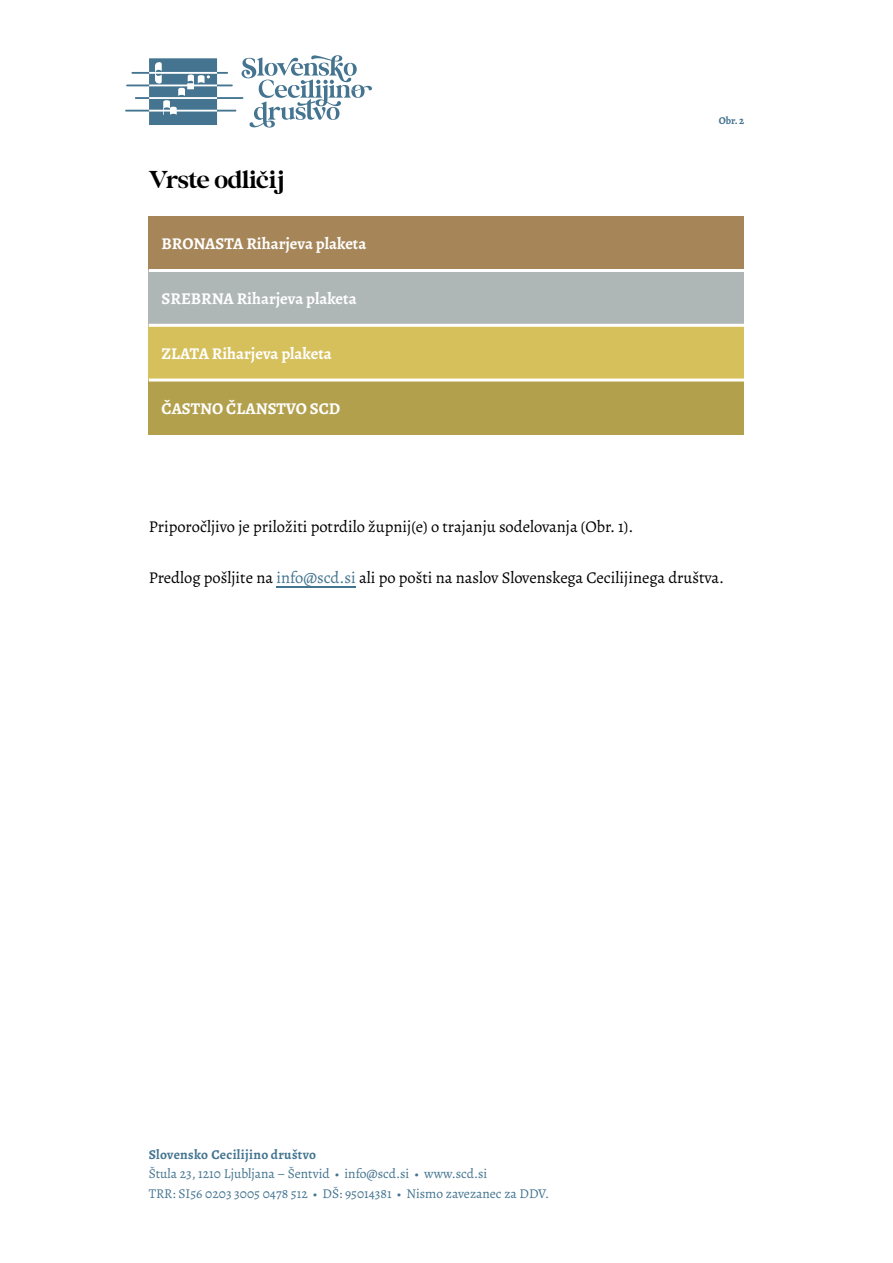
<style>
.page{position:relative;width:893px;height:1263px;background:#fff}
.page>*{position:absolute;margin:0;border:0;box-sizing:border-box;transform-origin:0 0}
.t1{font:25.5px "Bigola Display";color:#000}
.t2{font:16.5px "Alegreya";color:#000}
.t3{font:700 16.5px "Alegreya";color:#fff}
.t4{font:13.5px/19.5px "Alegreya";color:#447490}
.t5{font:700 13.5px "Alegreya";letter-spacing:.025em;color:#447490}
.t6{font:700 10.5px "Alegreya";color:#437490}
.s1{color:#437490}
</style>
<div class="page">
<div style="left:149px;top:216px;width:595px;height:54px;background:#a68659"></div>
<div style="left:149px;top:270px;width:595px;height:55px;background:#afb6b6"></div>
<div style="left:149px;top:325px;width:595px;height:55px;background:#d6c05c"></div>
<div style="left:149px;top:380px;width:595px;height:55px;background:#b3a04d"></div>
<hr style="left:149px;top:269px;width:595px;height:3px;background:#fff">
<hr style="left:149px;top:324px;width:595px;height:3px;background:#fff">
<hr style="left:149px;top:378px;width:595px;height:3px;background:#fff">
<hr style="left:276px;top:586px;width:80px;height:1px;background:#437490">
<svg style="left:125px;top:55px;width:247px;height:73px"></svg>
<h1 class="t1" style="left:149px;top:166px;width:136px">Vrste odlicˇij</h1>
<p class="t3" style="left:162px;top:232px;width:206px">BRONASTA Riharjeva plaketa</p>
<p class="t3" style="left:162px;top:287px;width:197px">SREBRNA Riharjeva plaketa</p>
<p class="t3" style="left:162px;top:342px;width:172px">ZLATA Riharjeva plaketa</p>
<p class="t3" style="left:162px;top:397px;width:180px">ČASTNO ČLANSTVO SCD</p>
<p class="t6" style="left:719px;top:113px;width:27px">Obr. 2</p>
<p class="t2" style="left:149px;top:515px;width:486px">Priporočljivo je priložiti potrdilo župnij(e) o trajanju sodelovanja (Obr. 1).</p>
<p class="t2" style="left:149px;top:566px;width:577px">Predlog pošljite na <span class="s1">info@scd.si</span> ali po pošti na naslov Slovenskega Cecilijinega društva.</p>
<p class="t5" style="left:149px;top:1145px;width:169px">Slovensko Cecilijino društvo</p>
<p class="t4" style="left:149px;top:1164px;width:402px">Štula 23, 1210 Ljubljana – Šentvid • info@scd.si • www.scd.si<br>TRR: SI56 0203 3005 0478 512 • DŠ: 95014381 • Nismo zavezanec za DDV.</p>
</div>
